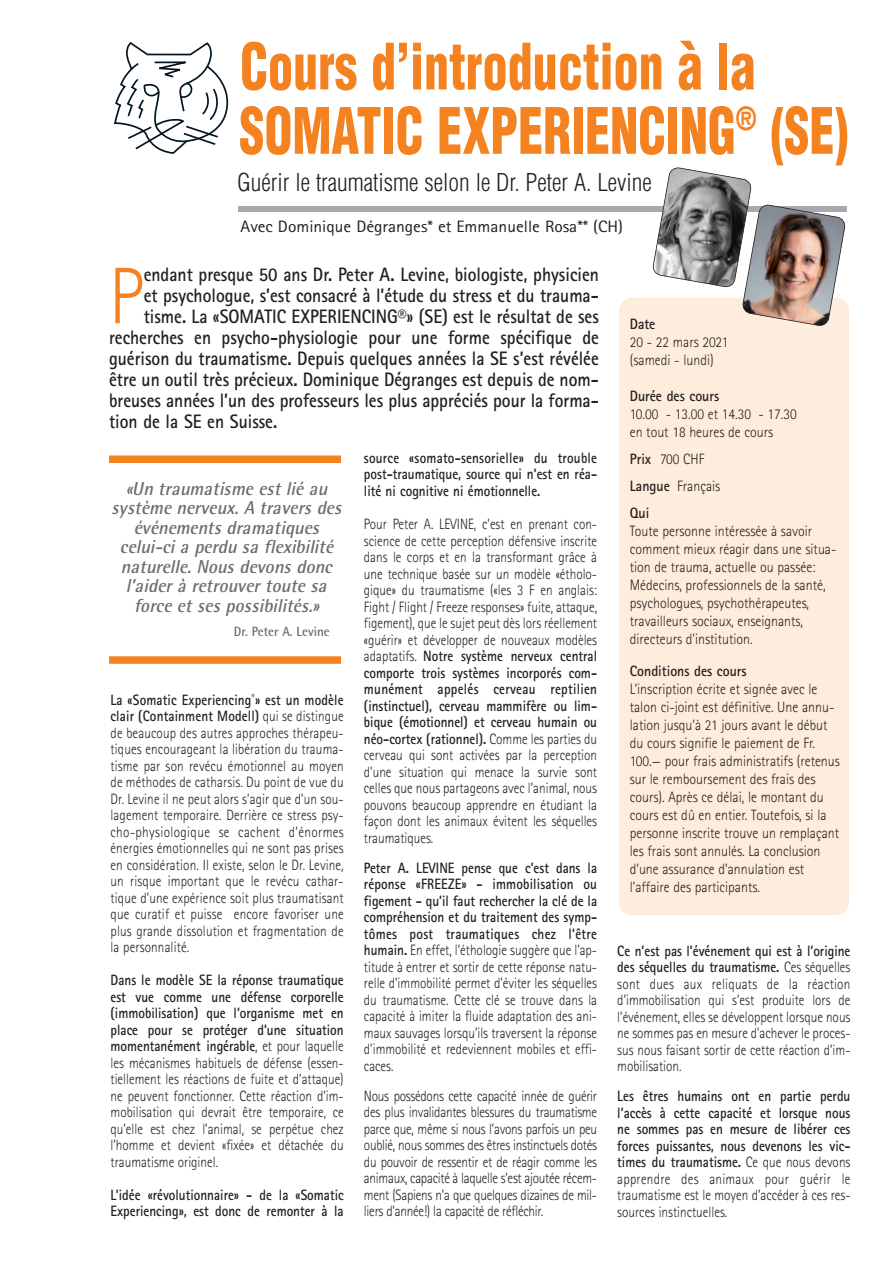
<style>
.page{position:relative;width:893px;height:1263px;background:#fff}
.page>*{position:absolute;margin:0;border:0;box-sizing:border-box;transform-origin:0 0}
.t1{font:300 80.4px "Rotis Sans Serif";color:#f58220;scale:.9 1}
.t2{font:900 condensed 62.25px/64.3px "Helvetica";color:#f58220;scale:.81 1}
.t3{font:300 condensed 24px "Helvetica";color:#231f20}
.t4{font:700 19.5px "Rotis Sans Serif";color:#231f20;scale:.9 1}
.t5{font:italic 700 18.75px/19.5px "Rotis Semi Sans";color:#6c6d70;text-align:center;scale:.94 1}
.t6{font:16.5px "Rotis Sans Serif";color:#231f20;scale:1.06 1}
.t7{font:300 15px/16.5px "Rotis Sans Serif";color:#231f20;text-align:justify;scale:.88 1}
.t8{font:300 15px/18px "Rotis Sans Serif";color:#231f20;scale:.93 1}
.t9{font:700 15px/16.5px "Rotis Sans Serif";color:#231f20;text-align:justify;scale:.88 1}
.t10{font:700 15px "Rotis Sans Serif";color:#231f20;scale:.93 1}
.t11{font:700 13.5px "Rotis Semi Sans";color:#6c6d70;scale:.94 1}
.s1{font-weight:700}
.s2{font-weight:300}
</style>
<div class="page">
<div style="left:238px;top:207px;width:609px;height:5px;background:#a8a9ad"></div>
<div style="left:619px;top:298px;width:230px;height:617px;background:#feeddc;border-radius:13px"></div>
<div style="left:109px;top:455px;width:232px;height:8px;background:#f58220"></div>
<div style="left:109px;top:656px;width:232px;height:8px;background:#f58220"></div>
<svg style="left:114px;top:43px;width:114px;height:111px"></svg>
<svg style="left:652px;top:167px;width:194px;height:159px"></svg>
<h2 class="t2" style="left:239px;top:36px;width:753px">Cours d’introduction à la<br>SOMATIC EXPERIENCING<sup>®</sup> (SE)</h2>
<h3 class="t3" style="left:238px;top:169px;width:416px">Guérir le traumatisme selon le Dr. Peter A. Levine</h3>
<p class="t6" style="left:241px;top:220px;width:362px">Avec Dominique Dégranges* et Emmanuelle Rosa** (CH)</p>
<h1 class="t1" style="left:109px;top:268px;width:40px">P</h1>
<h3 class="t4" style="left:144px;top:268px;width:507px">endant presque 50 ans Dr. Peter A. Levine, biologiste, physicien</h3>
<h3 class="t4" style="left:144px;top:289px;width:507px">et psychologue, s’est consacré à l’étude du stress et du trauma-</h3>
<h3 class="t4" style="left:144px;top:310px;width:507px">tisme. La «SOMATIC EXPERIENCING®» (SE) est le résultat de ses</h3>
<h3 class="t4" style="left:109px;top:331px;width:546px">recherches en psycho-physiologie pour une forme spécifique de</h3>
<h3 class="t4" style="left:109px;top:352px;width:546px">guérison du traumatisme. Depuis quelques années la SE s’est révélée</h3>
<h3 class="t4" style="left:109px;top:373px;width:546px">être un outil très précieux. Dominique Dégranges est depuis de nom-</h3>
<h3 class="t4" style="left:109px;top:394px;width:546px">breuses années l’un des professeurs les plus appréciés pour la forma-</h3>
<h3 class="t4" style="left:109px;top:415px;width:188px">tion de la SE en Suisse.</h3>
<p class="t5" style="left:111px;top:481px;width:250px">«Un traumatisme est lié au système nerveux. A travers des événements dramatiques celui-ci a perdu sa flexibilité naturelle. Nous devons donc l’aider à retrouver toute sa force et ses possibilités.»</p>
<p class="t11" style="left:234px;top:626px;width:104px">Dr. Peter A. Levine</p>
<p class="t7" style="left:111px;top:693px;width:266px"><span class="s1">La «Somatic Experiencing</span><sup>®</sup><span class="s1">» est un modèle clair (Containment Modell)</span> qui se distingue de beaucoup des autres approches thérapeu&shy;tiques encourageant la libération du trauma&shy;tisme par son revécu émotionnel au moyen de méthodes de catharsis. Du point de vue du Dr. Levine il ne peut alors s’agir que d’un sou&shy;lagement temporaire. Derrière ce stress psy&shy;cho-physiologique se cachent d’énormes énergies émotionnelles qui ne sont pas prises en considération. Il existe, selon le Dr. Levine, un risque important que le revécu cathar&shy;tique d’une expérience soit plus traumatisant que curatif et puisse encore favoriser une plus grande dissolution et fragmentation de la personnalité.</p>
<p class="t7" style="left:111px;top:973px;width:266px"><span class="s1">Dans le modèle SE la réponse traumatique est vue comme une défense corporelle (immobilisation) que l’organisme met en place pour se protéger d’une situation momentanément ingérable</span>, et pour laquelle les mécanismes habituels de défense (essen&shy;tiellement les réactions de fuite et d’attaque) ne peuvent fonctionner. Cette réaction d’im&shy;mobilisation qui devrait être temporaire, ce qu’elle est chez l’animal, se perpétue chez l’homme et devient «fixée» et détachée du traumatisme originel.</p>
<p class="t9" style="left:111px;top:1188px;width:266px">L’idée «révolutionnaire» - de la «Somatic<br>Experiencing», est donc de remonter à la</p>
<p class="t9" style="left:364px;top:451px;width:266px">source «somato-sensorielle» du trouble post-traumatique, source qui n’est en réa&shy;lité ni cognitive ni émotionnelle.</p>
<p class="t7" style="left:364px;top:517px;width:266px">Pour Peter A. LEVINE, c’est en prenant con&shy;science de cette perception défensive inscrite dans le corps et en la transformant grâce à une technique basée sur un modèle «étholo&shy;gique» du traumatisme («les 3 F en anglais:<br>Fight / Flight / Freeze responses» fuite, attaque, figement), que le sujet peut dès lors réellement «guérir» et développer de nouveaux modèles adaptatifs. <span class="s1">Notre système nerveux central comporte trois systèmes incorporés com&shy;munément appelés cerveau reptilien (instinctuel), cerveau mammifère ou lim&shy;bique (émotionnel) et cerveau humain ou néo-cortex (rationnel).</span> Comme les parties du cerveau qui sont activées par la perception d’une situation qui menace la survie sont celles que nous partageons avec l’animal, nous pouvons beaucoup apprendre en étudiant la façon dont les animaux évitent les séquelles traumatiques.</p>
<p class="t7" style="left:364px;top:861px;width:266px"><span class="s1">Peter A. LEVINE pense que c’est dans la réponse «FREEZE» - immobilisation ou figement - qu’il faut rechercher la clé de la compréhension et du traitement des symp&shy;tômes post traumatiques chez l’être humain.</span> En effet, l’éthologie suggère que l’ap&shy;titude à entrer et sortir de cette réponse natu&shy;relle d’immobilité permet d’éviter les séquelles du traumatisme. Cette clé se trouve dans la capacité à imiter la fluide adaptation des ani&shy;maux sauvages lorsqu’ils traversent la réponse d’immobilité et redeviennent mobiles et effi&shy;caces.</p>
<p class="t7" style="left:364px;top:1089px;width:266px">Nous possédons cette capacité innée de guérir des plus invalidantes blessures du traumatisme parce que, même si nous l’avons parfois un peu oublié, nous sommes des êtres instinctuels dotés du pouvoir de ressentir et de réagir comme les animaux, capacité à laquelle s’est ajoutée récem&shy;ment (Sapiens n’a que quelques dizaines de mil&shy;liers d’année!) la capacité de réfléchir.</p>
<p class="t10" style="left:630px;top:319px;width:29px">Date</p>
<p class="t8" style="left:630px;top:334px;width:108px">20 - 22 mars 2021 (samedi - lundi)</p>
<p class="t10" style="left:630px;top:391px;width:98px">Durée des cours</p>
<p class="t8" style="left:630px;top:406px;width:181px">10.00 - 13.00 et 14.30 - 17.30 en tout 18 heures de cours</p>
<p class="t8" style="left:630px;top:447px;width:99px;line-height:27px"><span class="s1">Prix</span> 700 CHF<br><span class="s1">Langue</span> Français<br><span class="s1">Qui</span></p>
<p class="t8" style="left:630px;top:523px;width:224px">Toute personne intéressée à savoir comment mieux réagir dans une situa&shy;tion de trauma, actuelle ou passée:<br>Médecins, professionnels de la santé, psychologues, psychothérapeutes, travailleurs sociaux, enseignants, directeurs d'institution.</p>
<p class="t10" style="left:630px;top:665px;width:127px">Conditions des cours</p>
<p class="t8" style="left:630px;top:681px;width:228px">L’inscription écrite et signée avec le talon ci-joint est définitive. Une annu&shy;lation jusqu’à 21 jours avant le début du cours signifie le paiement de Fr.<br>100.— pour frais administratifs (retenus sur le remboursement des frais des cours). Après ce délai, le montant du cours est dû en entier. Toutefois, si la personne inscrite trouve un remplaçant les frais sont annulés. La conclusion d’une assurance d’annulation est l’affaire des participants.</p>
<p class="t7" style="left:617px;top:944px;width:266px"><span class="s1">Ce n’est pas l’événement qui est à l’origine des séquelles du traumatisme.</span> Ces séquelles sont dues aux reliquats de la réaction d’immobilisation qui s’est produite lors de l’événement, elles se développent lorsque nous ne sommes pas en mesure d’achever le proces&shy;sus nous faisant sortir de cette réaction d’im&shy;mobilisation.</p>
<p class="t9" style="left:617px;top:1089px;width:266px">Les êtres humains ont en partie perdu l’accès à cette capacité et lorsque nous ne sommes pas en mesure de libérer ces forces puissantes, nous devenons les vic&shy;times du traumatisme. <span class="s2">Ce que nous devons apprendre des animaux pour guérir le traumatisme est le moyen d’accéder à ces res&shy;sources instinctuelles.</span></p>
</div>
